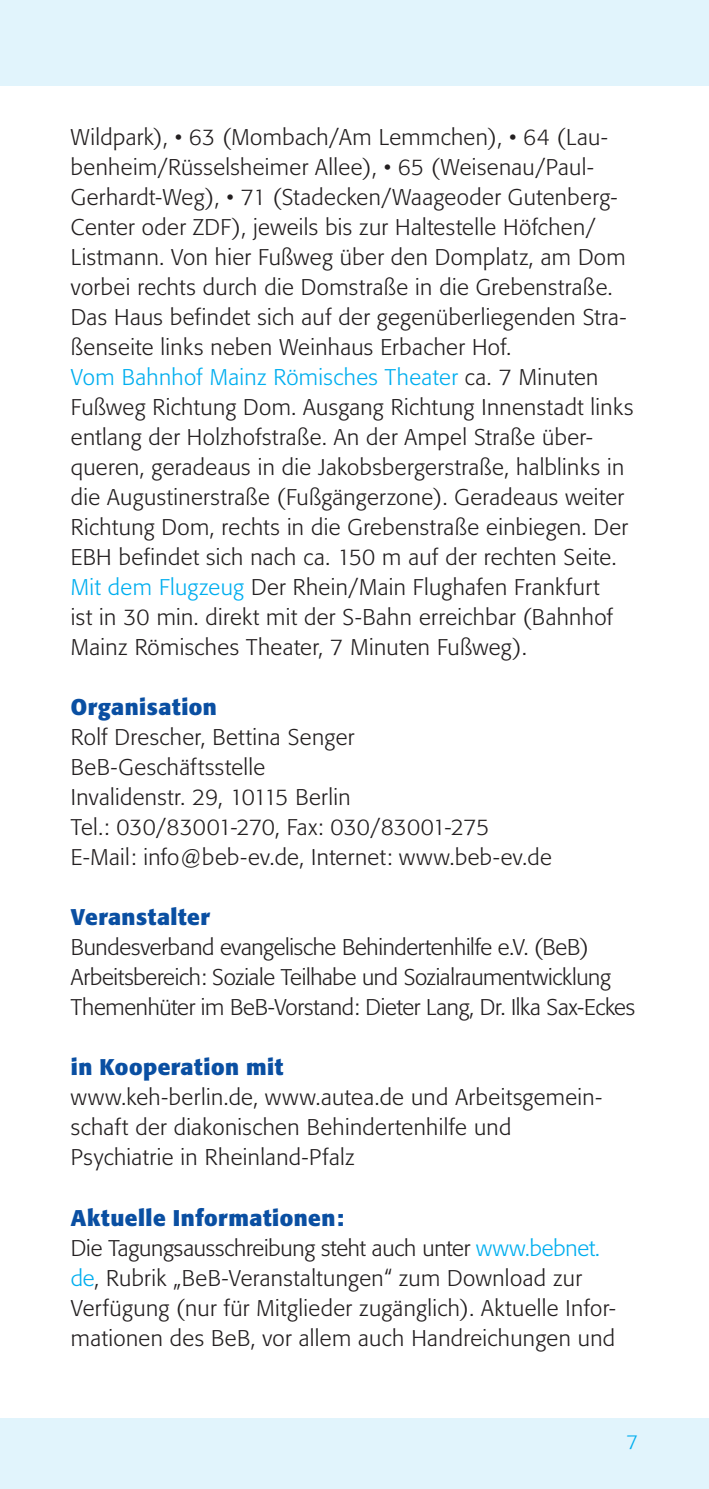
<style>
.page{position:relative;width:709px;height:1489px;background:#fff}
.page>*{position:absolute;margin:0;border:0;box-sizing:border-box;transform-origin:0 0}
.t1{font:300 22.5px/30px "Formata";letter-spacing:.015em;color:#231f20}
.t2{font:300 22.5px/30px "Formata";letter-spacing:-.015em;color:#231f20}
.t3{font:700 22.5px "Formata";letter-spacing:.02em;color:#0a4fa2}
.t4{font:300 20px "Formata";color:#00aeef}
.s1{color:#00aeef}
.s2{font-weight:700;color:#0a4fa2}
</style>
<div class="page">
<div style="left:0;top:1417px;width:709px;height:71px;background:#e1f4fc"></div>
<div style="left:0;top:0;width:709px;height:85px;background:#e1f4fc"></div>
<p class="t1" style="left:71px;top:122px;width:564px">Wildpark), • 63 (Mombach/Am Lemmchen), • 64 (Lau&shy;benheim/Rüsselsheimer Allee), • 65 (Weisenau/Paul-Gerhardt-Weg), • 71 (Stadecken/Waageoder Gutenberg-Center oder ZDF), jeweils bis zur Haltestelle Höfchen/ Listmann. Von hier Fußweg über den Domplatz, am Dom vorbei rechts durch die Domstraße in die Grebenstraße.<br>Das Haus befindet sich auf der gegenüberliegenden Stra&shy;ßenseite links neben Weinhaus Erbacher Hof.<br><span class="s1">Vom Bahnhof Mainz Römisches Theater</span> ca. 7 Minuten Fußweg Richtung Dom. Ausgang Richtung Innenstadt links entlang der Holzhofstraße. An der Ampel Straße über&shy;queren, geradeaus in die Jakobsbergerstraße, halblinks in die Augustinerstraße (Fußgängerzone). Geradeaus weiter Richtung Dom, rechts in die Grebenstraße einbiegen. Der EBH befindet sich nach ca. 150 m auf der rechten Seite.<br><span class="s1">Mit dem Flugzeug</span> Der Rhein/Main Flughafen Frankfurt<br>ist in 30 min. direkt mit der S-Bahn erreichbar (Bahnhof Mainz Römisches Theater, 7 Minuten Fußweg).</p>
<p class="t3" style="left:71px;top:693px;width:148px">Organisation</p>
<p class="t1" style="left:71px;top:722px;width:482px">Rolf Drescher, Bettina Senger BeB-Geschäftsstelle<br>Invalidenstr. 29, 10115 Berlin<br>Tel.: 030/83001-270, Fax: 030/83001-275<br>E-Mail: info@beb-ev.de, Internet: www.beb-ev.de</p>
<p class="t3" style="left:71px;top:903px;width:140px">Veranstalter</p>
<p class="t2" style="left:71px;top:932px;width:566px">Bundesverband evangelische Behindertenhilfe e.V. (BeB)<br>Arbeitsbereich: Soziale Teilhabe und Sozialraumentwicklung<br>Themenhüter im BeB-Vorstand: Dieter Lang, Dr. Ilka Sax-Eckes</p>
<p class="t3" style="left:71px;top:1053px;width:214px">in Kooperation mit</p>
<p class="t1" style="left:71px;top:1082px;width:533px">www.keh-berlin.de, www.autea.de und Arbeitsgemein&shy;schaft der diakonischen Behindertenhilfe und<br>Psychiatrie in Rheinland-Pfalz</p>
<p class="t1" style="left:71px;top:1202px;width:546px"><span class="s2">Aktuelle Informationen:<br></span>Die Tagungsausschreibung steht auch unter <span class="s1">www.bebnet. de</span>, Rubrik „BeB-Veranstaltungen“ zum Download zur Verfügung (nur für Mitglieder zugänglich). Aktuelle Infor&shy;mationen des BeB, vor allem auch Handreichungen und</p>
<p class="t4" style="left:626px;top:1430px;width:13px">7</p>
</div>
